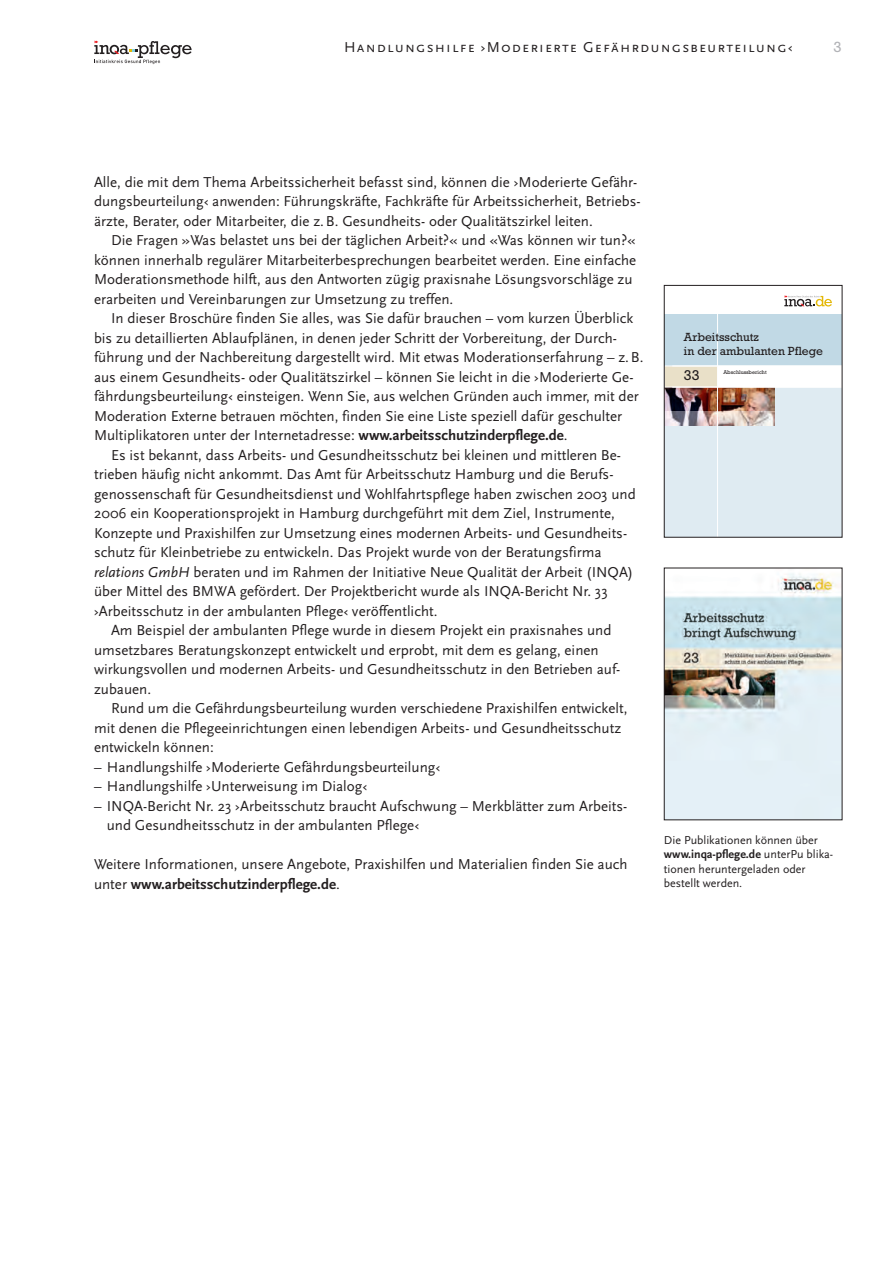
<style>
.page{position:relative;width:894px;height:1264px;background:#fff}
.page>*{position:absolute;margin:0;border:0;box-sizing:border-box;transform-origin:0 0}
.t1{font:15px/19.5px "Scala Sans Pro";color:#231f20}
.t2{font:15px "Scala Sans Caps";letter-spacing:.075em;color:#231f20}
.t3{font:15px "Rockwell";color:#b2b3b7}
.t4{font:14.4px "Rockwell+IBBTLK";color:#231f20}
.t5{font:12px/14.4px "Scala Sans Pro";color:#231f20}
.t6{font:12px/13.5px "Rockwell+IBBTLK";color:#231f20}
.t7{font:5.4px "Rockwell+IBBTLK";color:#231f20}
.s1{font-weight:700}
.s2{font-style:italic}
</style>
<div class="page">
<svg style="left:94px;top:41px;width:98px;height:23px"></svg>
<img style="left:666px;top:573px;width:174px;height:245px">
<div style="left:664px;top:568px;width:178px;height:252px;border:1px solid #231f20"></div>
<div style="left:665px;top:366px;width:52px;height:21px;background:#e9e0c8"></div>
<div style="left:665px;top:314px;width:177px;height:52px;background:#c1d9e5"></div>
<div style="left:665px;top:387px;width:177px;height:150px;background:#dfebf2"></div>
<img style="left:666px;top:388px;width:108px;height:23px">
<img style="left:666px;top:411px;width:108px;height:14px">
<hr style="left:717px;top:308px;width:1px;height:229px;background:#fff">
<hr style="left:665px;top:366px;width:177px;height:1px;background:#fff">
<hr style="left:665px;top:387px;width:177px;height:1px;background:#fff">
<svg style="left:784px;top:295px;width:48px;height:11px"></svg>
<div style="left:664px;top:285px;width:178px;height:253px;border:1px solid #231f20"></div>
<p class="t2" style="left:344px;top:38px;width:450px">Handlungshilfe ›Moderierte Gefährdungsbeurteilung‹</p>
<p class="t3" style="left:834px;top:41px;width:10px">3</p>
<p class="t1" style="left:94px;top:173px;width:548px">Alle, die mit dem Thema Arbeitssicherheit befasst sind, können die ›Moderierte Gefähr - dungsbeurteilung‹ anwenden: Führungskräfte, Fachkräfte für Arbeitssicherheit, Betriebs - ärzte, Berater, oder Mitarbeiter, die z. B. Gesundheits- oder Qualitätszirkel leiten.</p>
<p class="t1" style="left:94px;top:232px;width:544px;text-indent:17px">Die Fragen »Was belastet uns bei der täglichen Arbeit?« und «Was können wir tun?« können innerhalb regulärer Mitarbeiterbesprechungen bearbeitet werden. Eine einfache Moderationsmethode hilft, aus den Antworten zügig praxisnahe Lösungsvorschläge zu erarbeiten und Vereinbarungen zur Umsetzung zu treffen.</p>
<p class="t1" style="left:111px;top:310px;width:524px">In dieser Broschüre finden Sie alles, was Sie dafür brauchen – vom kurzen Überblick</p>
<p class="t1" style="left:94px;top:329px;width:524px">bis zu detaillierten Ablaufplänen, in denen jeder Schritt der Vorbereitung, der Durch -</p>
<p class="t1" style="left:94px;top:349px;width:551px">führung und der Nachbereitung dargestellt wird. Mit etwas Moderationserfahrung – z. B.</p>
<p class="t1" style="left:94px;top:368px;width:541px">aus einem Gesundheits- oder Qualitätszirkel – können Sie leicht in die ›Moderierte Ge -</p>
<p class="t1" style="left:94px;top:388px;width:546px">fährdungsbeurteilung‹ einsteigen. Wenn Sie, aus welchen Gründen auch immer, mit der</p>
<p class="t1" style="left:94px;top:407px;width:530px">Moderation Externe betrauen möchten, finden Sie eine Liste speziell dafür geschulter</p>
<p class="t1" style="left:94px;top:427px;width:475px">Multiplikatoren unter der Internetadresse: <span class="s1">www.arbeitsschutzinderpflege.de</span>.</p>
<p class="t1" style="left:111px;top:446px;width:511px">Es ist bekannt, dass Arbeits- und Gesundheitsschutz bei kleinen und mittleren Be -</p>
<p class="t1" style="left:94px;top:466px;width:521px">trieben häufig nicht ankommt. Das Amt für Arbeitsschutz Hamburg und die Berufs -</p>
<p class="t1" style="left:94px;top:485px;width:543px">genossenschaft für Gesundheitsdienst und Wohlfahrtspflege haben zwischen 2003 und</p>
<p class="t1" style="left:94px;top:505px;width:522px">2006 ein Kooperationsprojekt in Hamburg durchgeführt mit dem Ziel, Instrumente,</p>
<p class="t1" style="left:94px;top:524px;width:535px">Konzepte und Praxishilfen zur Umsetzung eines modernen Arbeits- und Gesundheits -</p>
<p class="t1" style="left:94px;top:544px;width:509px">schutz für Kleinbetriebe zu entwickeln. Das Projekt wurde von der Beratungsfirma</p>
<p class="t1" style="left:94px;top:563px;width:541px"><span class="s2">relations GmbH</span> beraten und im Rahmen der Initiative Neue Qualität der Arbeit (INQA)</p>
<p class="t1" style="left:94px;top:583px;width:515px">über Mittel des BMWA gefördert. Der Projektbericht wurde als INQA-Bericht Nr. 33</p>
<p class="t1" style="left:94px;top:602px;width:345px">›Arbeitsschutz in der ambulanten Pflege‹ veröffentlicht.</p>
<p class="t1" style="left:111px;top:622px;width:502px">Am Beispiel der ambulanten Pflege wurde in diesem Projekt ein praxisnahes und</p>
<p class="t1" style="left:94px;top:641px;width:506px">umsetzbares Beratungskonzept entwickelt und erprobt, mit dem es gelang, einen</p>
<p class="t1" style="left:94px;top:661px;width:528px">wirkungsvollen und modernen Arbeits- und Gesundheitsschutz in den Betrieben auf -</p>
<p class="t1" style="left:94px;top:680px;width:59px">zubauen.</p>
<p class="t1" style="left:111px;top:700px;width:518px">Rund um die Gefährdungsbeurteilung wurden verschiedene Praxishilfen entwickelt,</p>
<p class="t1" style="left:94px;top:719px;width:529px">mit denen die Pflegeeinrichtungen einen lebendigen Arbeits- und Gesundheitsschutz</p>
<p class="t1" style="left:94px;top:739px;width:121px">entwickeln können:</p>
<p class="t1" style="left:94px;top:758px;width:348px">– Handlungshilfe ›Moderierte Gefährdungsbeurteilung‹</p>
<p class="t1" style="left:94px;top:778px;width:275px">– Handlungshilfe ›Unterweisung im Dialog‹</p>
<p class="t1" style="left:107px;top:797px;width:522px;text-indent:-13px">– INQA-Bericht Nr. 23 ›Arbeitsschutz braucht Aufschwung – Merkblätter zum Arbeits&shy;und Gesundheitsschutz in der ambulanten Pflege‹</p>
<p class="t1" style="left:94px;top:856px;width:535px">Weitere Informationen, unsere Angebote, Praxishilfen und Materialien finden Sie auch unter <span class="s1">www.arbeitsschutzinderpflege.de</span>.</p>
<p class="t6" style="left:684px;top:332px;width:140px">Arbeitsschutz<br>in der ambulanten Pflege</p>
<p class="t4" style="left:684px;top:369px;width:17px">33</p>
<p class="t7" style="left:723px;top:370px;width:45px">Abschlussbericht</p>
<p class="t5" style="left:664px;top:834px;width:171px">Die Publikationen können über <span class="s1">www.inqa-pflege.de</span> unter Pu blika - tionen heruntergeladen oder bestellt werden.</p>
</div>
